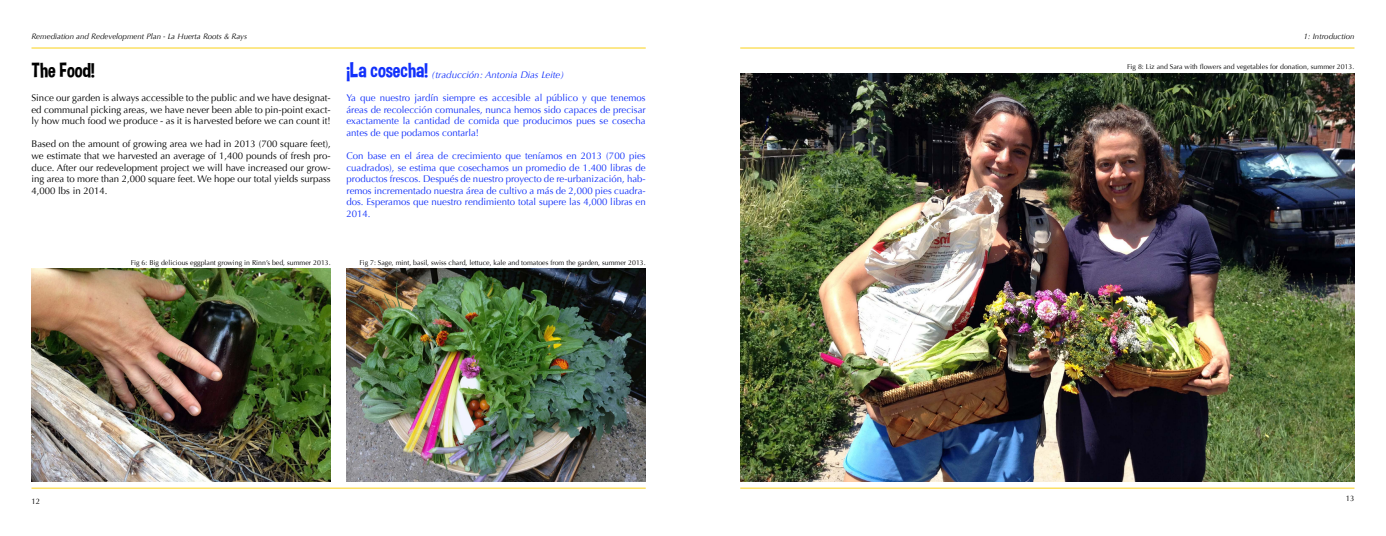
<style>
.page{position:relative;width:1386px;height:536px;background:#fff}
.page>*{position:absolute;margin:0;border:0;box-sizing:border-box;transform-origin:0 0}
.t1{font:21px "Dimbo";color:#000}
.t2{font:9.62px/11.5px "Optima";color:#1130fb;text-align:justify}
.t3{font:9.62px/11.5px "Optima";color:#000;text-align:justify}
.t4{font:italic 9.62px "Optima";color:#1130fb}
.t5{font:italic 7.88px "Optima";color:#000}
.t6{font:7.88px "Optima";color:#000}
.t7{font:7px "Optima";color:#000}
.s1{font-family:"Dimbo";font-style:normal;font-size:21px}
</style>
<div class="page">
<hr style="left:32px;top:48px;width:614px;height:1px;background:#fad117">
<hr style="left:740px;top:48px;width:614px;height:1px;background:#fad117">
<hr style="left:32px;top:487px;width:614px;height:1px;background:#fad117">
<hr style="left:740px;top:487px;width:614px;height:1px;background:#fad117">
<img style="left:346px;top:268px;width:300px;height:213px">
<img style="left:32px;top:268px;width:299px;height:213px">
<img style="left:740px;top:73px;width:614px;height:408px">
<p class="t5" style="left:32px;top:31px;width:217px">Remediation and Redevelopment Plan - La Huerta Roots &amp; Rays</p>
<p class="t5" style="left:1304px;top:31px;width:52px">1: Introduction</p>
<h1 class="t1" style="left:32px;top:57px;width:65px">The Food!</h1>
<p class="t3" style="left:32px;top:92px;width:301px">Since our garden is always accessible to the public and we have designat&shy;ed communal picking areas, we have never been able to pin-point exact&shy;ly how much food we produce - as it is harvested before we can count it!</p>
<p class="t3" style="left:32px;top:138px;width:301px">Based on the amount of growing area we had in 2013 (700 square feet), we estimate that we harvested an average of 1,400 pounds of fresh pro&shy;duce. After our redevelopment project we will have increased our grow&shy;ing area to more than 2,000 square feet. We hope our total yields surpass 4,000 lbs in 2014.</p>
<p class="t4" style="left:346px;top:69px;width:219px"><span class="s1">¡La cosecha!</span> (traducción: Antonia Dias Leite)</p>
<p class="t2" style="left:346px;top:92px;width:301px">Ya que nuestro jardín siempre es accesible al público y que tenemos áreas de recolección comunales, nunca hemos sido capaces de precisar exactamente la cantidad de comida que producimos pues se cosecha antes de que podamos contarla!</p>
<p class="t2" style="left:346px;top:150px;width:301px">Con base en el área de crecimiento que teníamos en 2013 (700 pies cuadrados), se estima que cosechamos un promedio de 1.400 libras de productos frescos. Después de nuestro proyecto de re-urbanización, hab&shy;remos incrementado nuestra área de cultivo a más de 2,000 pies cuadra&shy;dos. Esperamos que nuestro rendimiento total supere las 4,000 libras en 2014.</p>
<p class="t7" style="left:1127px;top:63px;width:229px">Fig 8: Liz and Sara with flowers and vegetables for donation, summer 2013.</p>
<p class="t7" style="left:131px;top:258px;width:201px">Fig 6: Big delicious eggplant growing in Rinn’s bed, summer 2013.</p>
<p class="t7" style="left:359px;top:258px;width:288px">Fig 7: Sage, mint, basil, swiss chard, lettuce, kale and tomatoes from the garden, summer 2013.</p>
<p class="t6" style="left:32px;top:496px;width:10px">12</p>
<p class="t6" style="left:1346px;top:493px;width:10px">13</p>
</div>
